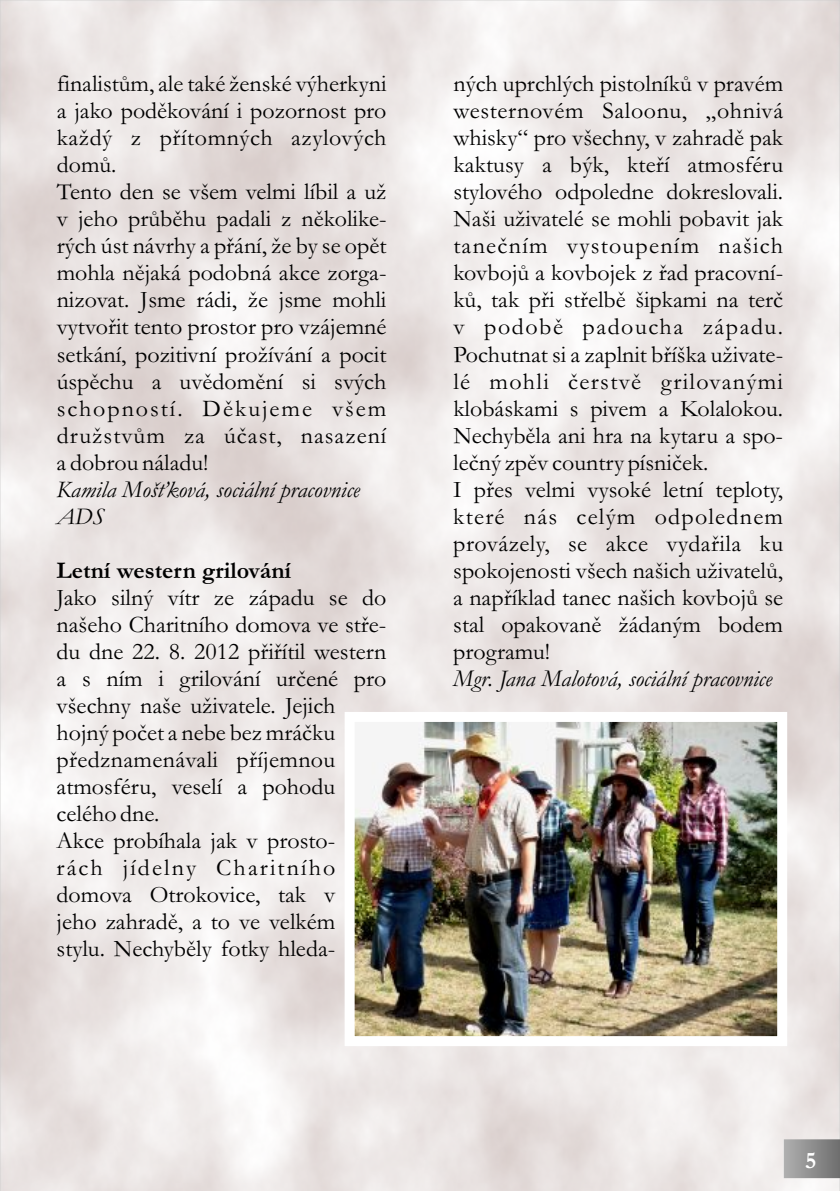
<style>
.page{position:relative;width:840px;height:1191px;background:#fff}
.page>*{position:absolute;margin:0;border:0;box-sizing:border-box;transform-origin:0 0}
.t1{font:24px/27px "Garamond";color:#000}
.t2{font:italic 24px "Garamond";color:#000}
.t3{font:24px "Garamond";letter-spacing:.025em;color:#000}
.t4{font:24px "Garamond";letter-spacing:.055em;color:#000}
.t5{font:24px/27px "Garamond";letter-spacing:.02em;color:#000}
.t6{font:24px "Garamond";letter-spacing:.04em;color:#000}
.t7{font:24px "Garamond";letter-spacing:.08em;color:#000}
.t8{font:24px "Garamond";letter-spacing:.065em;color:#000}
.t9{font:700 24px "Garamond";color:#000}
.t10{font:700 24px "Garamond";color:#fff}
</style>
<div class="page">
<svg style="left:782px;top:1139px;width:57px;height:39px"></svg>
<img style="left:355px;top:723px;width:420px;height:312px">
<div style="left:344px;top:712px;width:442px;height:334px;border:10px solid #fff"></div>
<p class="t1" style="left:57px;top:73px;width:331px">finalistům, ale také ženské výherkyni</p>
<p class="t1" style="left:453px;top:73px;width:331px">ných uprchlých pistolníků v pravém</p>
<p class="t1" style="left:57px;top:100px;width:331px">a jako poděkování i pozornost pro</p>
<p class="t3" style="left:453px;top:103px;width:331px">westernovém Saloonu, „ohnivá</p>
<p class="t3" style="left:57px;top:130px;width:331px">každý z přítomných azylových</p>
<p class="t1" style="left:453px;top:127px;width:331px">whisky“ pro všechny, v zahradě pak</p>
<p class="t1" style="left:57px;top:154px;width:61px">domů.</p>
<p class="t1" style="left:453px;top:154px;width:331px">kaktusy a býk, kteří atmosféru</p>
<p class="t1" style="left:57px;top:181px;width:331px">Tento den se všem velmi líbil a už</p>
<p class="t1" style="left:453px;top:181px;width:331px">stylového odpoledne dokreslovali.</p>
<p class="t1" style="left:57px;top:208px;width:331px">v jeho průběhu padali z několike-</p>
<p class="t1" style="left:453px;top:208px;width:331px">Naši uživatelé se mohli pobavit jak</p>
<p class="t1" style="left:57px;top:235px;width:331px">rých úst návrhy a přání, že by se opět</p>
<p class="t4" style="left:453px;top:238px;width:331px">tanečním vystoupením našich</p>
<p class="t1" style="left:57px;top:262px;width:331px">mohla nějaká podobná akce zorga-</p>
<p class="t1" style="left:453px;top:262px;width:331px">kovbojů a kovbojek z řad pracovní-</p>
<p class="t1" style="left:57px;top:289px;width:331px">nizovat. Jsme rádi, že jsme mohli</p>
<p class="t1" style="left:453px;top:289px;width:331px">ků, tak při střelbě šipkami na terč</p>
<p class="t1" style="left:57px;top:316px;width:331px">vytvořit tento prostor pro vzájemné</p>
<p class="t8" style="left:453px;top:319px;width:331px">v podobě padoucha západu.</p>
<p class="t1" style="left:57px;top:343px;width:331px">setkání, pozitivní prožívání a pocit</p>
<p class="t1" style="left:453px;top:343px;width:331px">Pochutnat si a zaplnit bříška uživate-</p>
<p class="t1" style="left:57px;top:370px;width:331px">úspěchu a uvědomění si svých</p>
<p class="t4" style="left:453px;top:373px;width:331px">lé mohli čerstvě grilovanými</p>
<p class="t7" style="left:57px;top:400px;width:331px">schopností. Děkujeme všem</p>
<p class="t1" style="left:453px;top:397px;width:331px">klobáskami s pivem a Kolalokou.</p>
<p class="t6" style="left:57px;top:427px;width:331px">družstvům za účast, nasazení</p>
<p class="t1" style="left:453px;top:424px;width:331px">Nechyběla ani hra na kytaru a spo-</p>
<p class="t1" style="left:57px;top:451px;width:153px">a dobrou náladu!</p>
<p class="t1" style="left:453px;top:451px;width:256px">lečný zpěv country písniček.</p>
<p class="t2" style="left:57px;top:481px;width:304px">Kamila Mošťková, sociální pracovnice</p>
<p class="t1" style="left:453px;top:478px;width:331px">I přes velmi vysoké letní teploty,</p>
<p class="t2" style="left:57px;top:508px;width:49px">ADS</p>
<p class="t5" style="left:453px;top:505px;width:331px">které nás celým odpolednem provázely, se akce vydařila ku</p>
<p class="t9" style="left:57px;top:562px;width:236px">Letní western grilování</p>
<p class="t1" style="left:453px;top:559px;width:331px">spokojenosti všech našich uživatelů,</p>
<p class="t1" style="left:57px;top:586px;width:331px">Jako silný vítr ze západu se do</p>
<p class="t1" style="left:453px;top:586px;width:331px">a například tanec našich kovbojů se</p>
<p class="t1" style="left:57px;top:613px;width:331px">našeho Charitního domova ve stře-</p>
<p class="t1" style="left:453px;top:613px;width:331px">stal opakovaně žádaným bodem</p>
<p class="t1" style="left:57px;top:640px;width:331px">du dne 22. 8. 2012 přiřítil western</p>
<p class="t1" style="left:453px;top:640px;width:98px">programu!</p>
<p class="t1" style="left:57px;top:667px;width:331px">a s ním i grilování určené pro</p>
<p class="t2" style="left:453px;top:670px;width:320px">Mgr. Jana Malotová, sociální pracovnice</p>
<p class="t1" style="left:57px;top:694px;width:280px">všechny naše uživatele. Jejich hojný počet a nebe bez mráčku předznamenávali příjemnou atmosféru, veselí a pohodu celého dne.<br>Akce probíhala jak v prosto&shy;rách jídelny Charitního domova Otrokovice, tak v jeho zahradě, a to ve velkém stylu. Nechyběly fotky hleda-</p>
<p class="t10" style="left:804px;top:1152px;width:13px">5</p>
</div>
